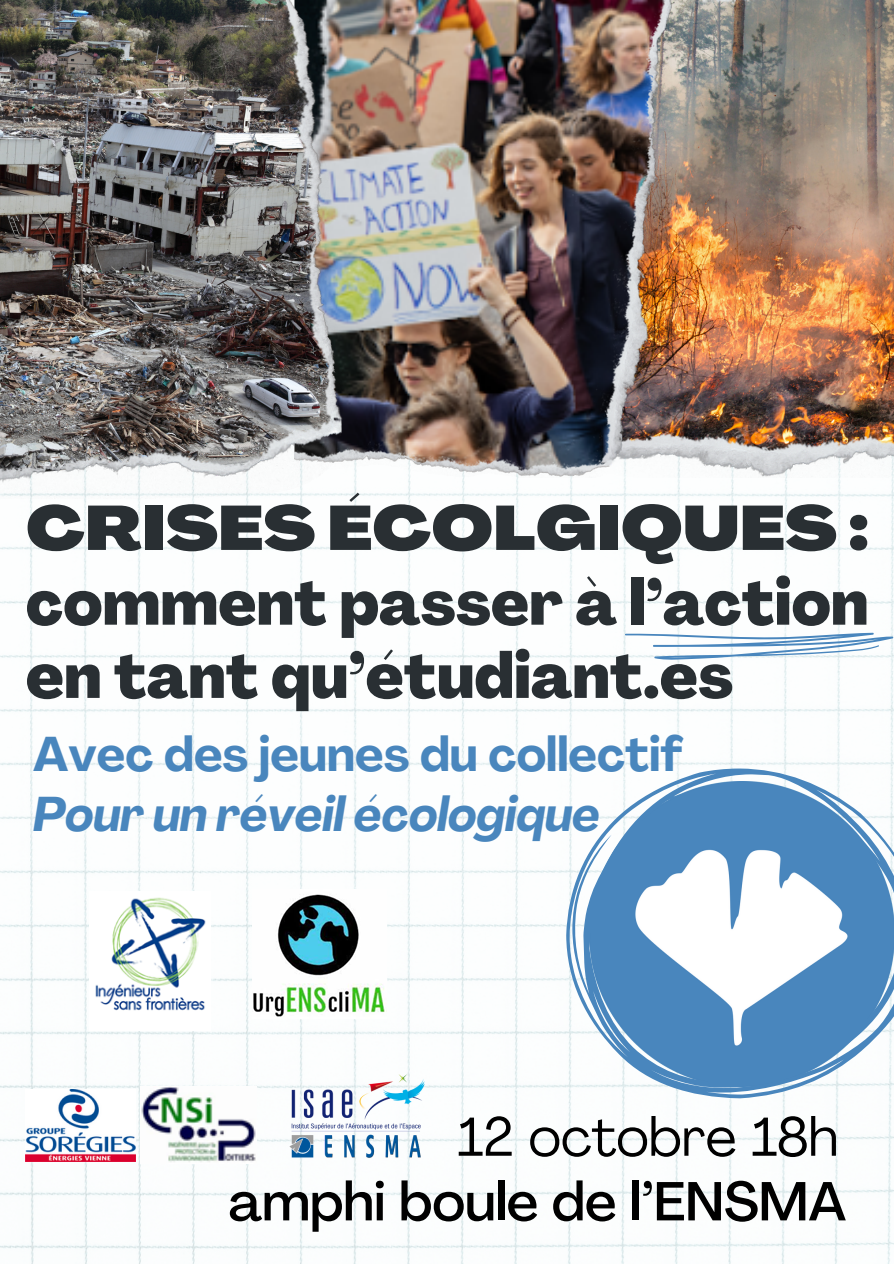
<style>
.page{position:relative;width:894px;height:1264px;background:#fff}
.page>*{position:absolute;margin:0;border:0;box-sizing:border-box;transform-origin:0 0}
.t1{font:800 63px/73.2px "Agrandir";color:#292f33}
.t2{font:900 expanded 61.5px "Agrandir";color:#292f33}
.t3{font:500 54px "Agrandir";color:#000}
.t4{font:54px "Agrandir";color:#000}
.t5{font:700 48px "Agrandir";color:#4986bd}
.t6{font:italic 700 48px "Agrandir";color:#4986bd}
</style>
<div class="page">
<img style="left:0;top:477px;width:893px;height:786px">
<img style="left:671px;top:0;width:222px;height:477px">
<img style="left:342px;top:0;width:329px;height:477px">
<img style="left:0;top:0;width:342px;height:498px">
<svg style="left:624px;top:632px;width:268px;height:27px"></svg>
<svg style="left:566px;top:768px;width:327px;height:330px;fill:#4986bd"></svg>
<img style="left:286px;top:1070px;width:141px;height:93px">
<img style="left:89px;top:891px;width:121px;height:139px">
<img style="left:252px;top:889px;width:134px;height:129px">
<img style="left:140px;top:1086px;width:116px;height:77px">
<img style="left:26px;top:1089px;width:109px;height:72px">
<p class="t2" style="left:26px;top:504px;width:843px">CRISES ÉCOLGIQUES :</p>
<p class="t1" style="left:26px;top:572px;width:844px">comment passer à l’action en tant qu’étudiant.es</p>
<p class="t5" style="left:33px;top:735px;width:651px">Avec des jeunes du collectif</p>
<p class="t6" style="left:33px;top:794px;width:568px">Pour un réveil écologique</p>
<p class="t4" style="left:457px;top:1115px;width:382px">12 octobre 18h</p>
<p class="t3" style="left:229px;top:1179px;width:618px">amphi boule de l’ENSMA</p>
</div>
